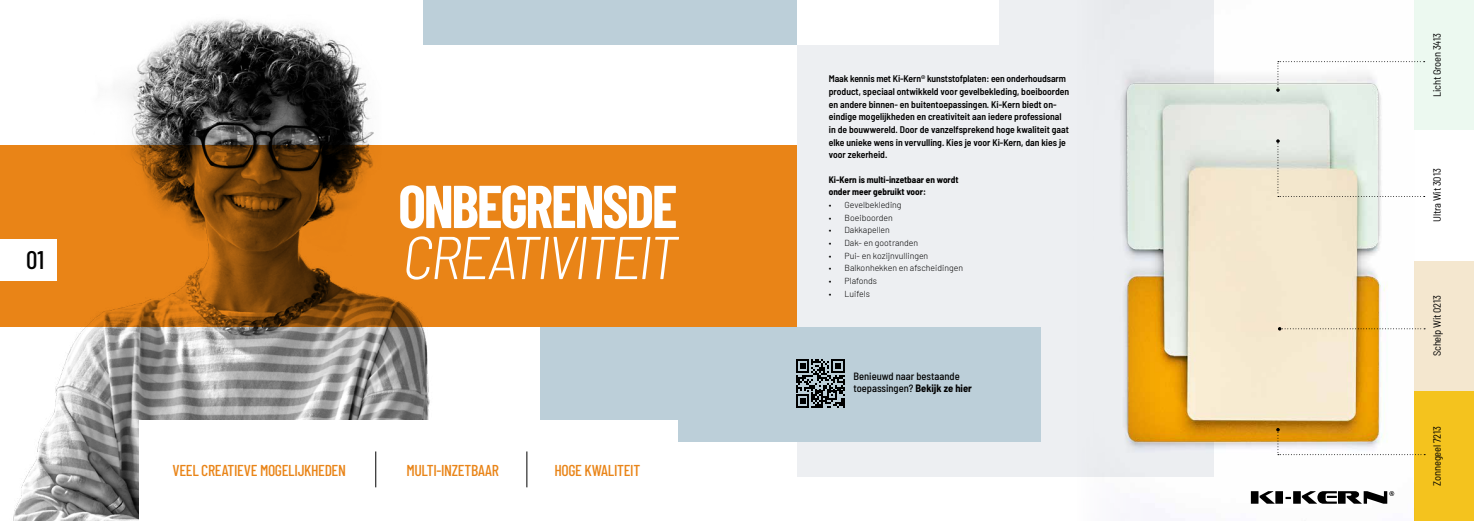
<style>
.page{position:relative;width:1474px;height:521px;background:#fff}
.page>*{position:absolute;margin:0;border:0;box-sizing:border-box;transform-origin:0 0}
.t1{font:italic 300 semi-condensed 60.38px "Barlow";letter-spacing:-.045em;color:#fff}
.t2{font:700 60.38px "Barlow Condensed";letter-spacing:-.035em;color:#fff}
.t3{font:500 25.46px "Barlow Condensed";color:#000}
.t4{font:500 15.75px "Barlow Condensed";letter-spacing:-.02em;color:#e98417}
.t5{font:semi-condensed 10.5px "Barlow";letter-spacing:-.015em;color:#000}
.t6{font:500 semi-condensed 10.5px/12.2px "Barlow";color:#000}
.t7{font:600 semi-condensed 9.62px/12.7px "Barlow";color:#000}
.t8{font:700 semi-condensed 9.19px/12.7px "Barlow";color:#000}
.t9{font:300 8.75px "Barlow";color:#000}
.s1{font-weight:700}
</style>
<div class="page">
<div style="left:1414px;top:391px;width:59px;height:130px;background:#f4c31e"></div>
<div style="left:1414px;top:260px;width:59px;height:131px;background:#f4e7cf"></div>
<div style="left:1414px;top:0;width:59px;height:130px;background:#ecf9f0"></div>
<img style="left:13px;top:19px;width:466px;height:502px">
<div style="left:796px;top:0;width:417px;height:476px;background:#edeff2"></div>
<svg style="left:0;top:145px;width:796px;height:182px;background:#ce7414"></svg>
<div style="left:439px;top:0;width:559px;height:44px;background:#fff"></div>
<img style="left:1074px;top:0;width:339px;height:504px">
<svg style="left:1276px;top:61px;width:148px;height:31px"></svg>
<svg style="left:1276px;top:139px;width:148px;height:58px"></svg>
<svg style="left:1277px;top:327px;width:147px;height:3px"></svg>
<svg style="left:1276px;top:428px;width:149px;height:27px"></svg>
<div style="left:541px;top:327px;width:499px;height:114px;background:#bccfd9"></div>
<div style="left:139px;top:420px;width:538px;height:101px;background:#fff"></div>
<svg style="left:1250px;top:491px;width:24px;height:13px"></svg>
<div style="left:1275px;top:491px;width:7px;height:13px;background:#000"></div>
<svg style="left:1285px;top:491px;width:109px;height:13px"></svg>
<div style="left:423px;top:0;width:373px;height:44px;background:#bccfd9"></div>
<hr style="left:375px;top:451px;width:1px;height:36px;background:#000">
<hr style="left:526px;top:451px;width:1px;height:36px;background:#000">
<svg style="left:796px;top:359px;width:48px;height:49px"></svg>
<div style="left:0;top:239px;width:57px;height:42px;background:#fff"></div>
<h2 class="t3" style="left:26px;top:241px;width:19px">01</h2>
<h1 class="t2" style="left:398px;top:163px;width:281px">ONBEGRENSDE</h1>
<h1 class="t1" style="left:402px;top:214px;width:277px">CREATIVITEIT</h1>
<h3 class="t4" style="left:173px;top:459px;width:175px">VEEL CREATIEVE MOGELIJKHEDEN</h3>
<h3 class="t4" style="left:406px;top:459px;width:94px">MULTI-INZETBAAR</h3>
<h3 class="t4" style="left:554px;top:459px;width:87px">HOGE KWALITEIT</h3>
<p class="t7" style="left:828px;top:72px;width:242px">Maak kennis met Ki-Kern® kunststofplaten: een onderhoudsarm product, speciaal ontwikkeld voor gevelbekleding, boeiboorden en andere binnen- en buitentoepassingen. Ki-Kern biedt on&shy;eindige mogelijkheden en creativiteit aan iedere professional in de bouwwereld. Door de vanzelfsprekend hoge kwaliteit gaat elke unieke wens in vervulling. Kies je voor Ki-Kern, dan kies je voor zekerheid.</p>
<p class="t8" style="left:828px;top:172px;width:131px">Ki-Kern is multi-inzetbaar en wordt onder meer gebruikt voor:</p>
<p class="t9" style="left:828px;top:198px;width:74px">• Gevelbekleding</p>
<p class="t9" style="left:828px;top:211px;width:66px">• Boeiboorden</p>
<p class="t9" style="left:828px;top:224px;width:63px">• Dakkapellen</p>
<p class="t9" style="left:828px;top:236px;width:91px">• Dak- en gootranden</p>
<p class="t9" style="left:828px;top:249px;width:101px">• Pui- en kozijnvullingen</p>
<p class="t9" style="left:828px;top:262px;width:136px">• Balkonhekken en afscheidingen</p>
<p class="t9" style="left:828px;top:275px;width:50px">• Plafonds</p>
<p class="t9" style="left:828px;top:287px;width:43px">• Luifels</p>
<p class="t6" style="left:853px;top:369px;width:120px">Benieuwd naar bestaande toepassingen? <span class="s1">Bekijk ze hier</span></p>
<p class="t5" style="left:1429px;top:97px;width:65px;rotate:-90deg">Licht Groen 3413</p>
<p class="t5" style="left:1429px;top:222px;width:55px;rotate:-90deg">Ultra Wit 3013</p>
<p class="t5" style="left:1429px;top:356px;width:63px;rotate:-90deg">Schelp Wit 0213</p>
<p class="t5" style="left:1429px;top:485px;width:61px;rotate:-90deg">Zonnegeel 7213</p>
</div>
